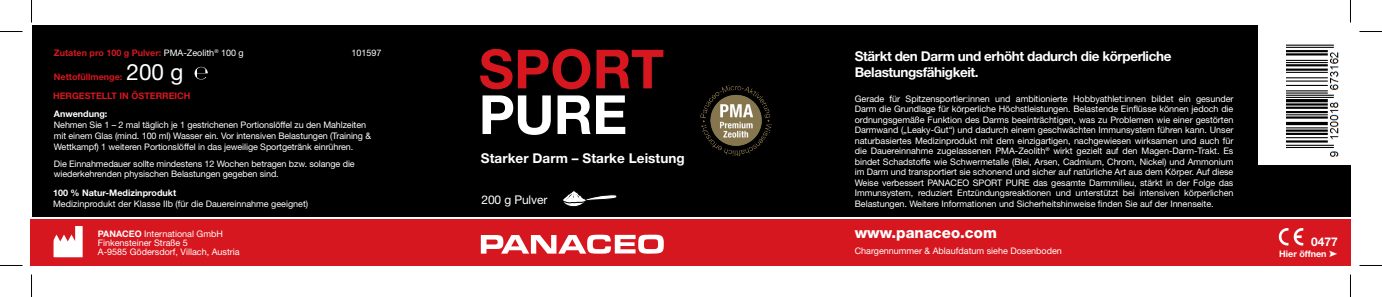
<style>
.page{position:relative;width:1382px;height:297px;background:#fff}
.page>*{position:absolute;margin:0;border:0;box-sizing:border-box;transform-origin:0 0}
.t1{font:700 54px "Helvetica Neue LT Std";letter-spacing:.005em;color:#d7171f}
.t2{font:700 54px "Helvetica Neue LT Std";color:#fff}
.t3{font:22.5px "Helvetica Neue LT Std";color:#fff}
.t4{font:800 15px "Helvetica Neue LT Std";color:#fff}
.t5{font:700 13.5px/15.8px "Helvetica Neue LT Std";letter-spacing:-.03em;color:#fff}
.t6{font:700 13.5px "Helvetica Neue LT Std";letter-spacing:.005em;color:#fff}
.t7{font:12px "Helvetica Neue LT Std";letter-spacing:-.01em;color:#fff}
.t8{font:700 12px "Helvetica Neue LT Std";color:#fff}
.t9{font:9px/10.5px "Helvetica Neue LT Std";letter-spacing:-.01em;color:#fff}
.t10{font:700 9px "Helvetica Neue LT Std";color:#d7171f}
.t11{font:700 9px "Helvetica Neue LT Std";color:#fff}
.s1{font-weight:400;color:#fff}
.s2{font-weight:700}
</style>
<div class="page">
<div style="left:32px;top:25px;width:1318px;height:192px;background:#000"></div>
<div style="left:30px;top:219px;width:1320px;height:46px;background:#d7171f"></div>
<img style="left:1278px;top:228px;width:9px;height:14px">
<svg style="left:481px;top:235px;width:182px;height:19px"></svg>
<svg style="left:194px;top:67px;width:14px;height:13px"></svg>
<svg style="left:55px;top:227px;width:28px;height:29px"></svg>
<div style="left:52px;top:224px;width:42px;height:35px;border:2px solid #d7171f"></div>
<svg style="left:562px;top:190px;width:55px;height:17px"></svg>
<img style="left:700px;top:86px;width:71px;height:70px">
<div style="left:1257px;top:22px;width:105px;height:142px;background:#fff"></div>
<img style="left:1286px;top:44px;width:53px;height:114px">
<svg style="left:0;top:31px;width:22px;height:1px"></svg>
<svg style="left:1359px;top:31px;width:22px;height:1px"></svg>
<svg style="left:0;top:265px;width:22px;height:1px"></svg>
<svg style="left:1359px;top:265px;width:22px;height:1px"></svg>
<svg style="left:31px;top:0;width:1px;height:23px"></svg>
<svg style="left:31px;top:274px;width:1px;height:23px"></svg>
<p class="t10" style="left:54px;top:47px;width:191px">Zutaten pro 100 g Pulver: <span class="s1">PMA-Zeolith</span><sup>®</sup> <span class="s1">100 g</span></p>
<p class="t9" style="left:351px;top:47px;width:32px">101597</p>
<p class="t10" style="left:54px;top:71px;width:70px">Nettofüllmenge:</p>
<h2 class="t3" style="left:126px;top:58px;width:58px">200 g</h2>
<p class="t11" style="left:54px;top:109px;width:55px">Anwendung:</p>
<p class="t9" style="left:54px;top:119px;width:318px">Nehmen Sie 1 – 2 mal täglich je 1 gestrichenen Portionslöffel zu den Mahlzeiten mit einem Glas (mind. 100 ml) Wasser ein. Vor intensiven Belastungen (Training &amp;<br>Wettkampf) 1 weiteren Portionslöffel in das jeweilige Sportgetränk einrühren.</p>
<p class="t9" style="left:54px;top:158px;width:302px">Die Einnahmedauer sollte mindestens 12 Wochen betragen bzw. solange die wiederkehrenden physischen Belastungen gegeben sind.</p>
<p class="t10" style="left:53px;top:90px;width:139px">HERGESTELLT IN ÖSTERREICH</p>
<p class="t11" style="left:53px;top:187px;width:125px">100 % Natur-Medizinprodukt</p>
<p class="t9" style="left:53px;top:198px;width:257px">Medizinprodukt der Klasse IIb (für die Dauereinnahme geeignet)</p>
<p class="t9" style="left:98px;top:229px;width:143px;line-height:9px"><span class="s2">PANACEO</span> International GmbH<br>Finkensteiner Straße 5<br>A-9585 Gödersdorf, Villach, Austria</p>
<h1 class="t1" style="left:479px;top:36px;width:187px">SPORT</h1>
<h1 class="t2" style="left:479px;top:81px;width:150px">PURE</h1>
<h3 class="t6" style="left:481px;top:150px;width:205px">Starker Darm – Starke Leistung</h3>
<h3 class="t7" style="left:481px;top:193px;width:67px">200 g Pulver</h3>
<h3 class="t5" style="left:854px;top:48px;width:318px">Stärkt den Darm und erhöht dadurch die körperliche<br>Belastungsfähigkeit.</h3>
<p class="t9" style="left:854px;top:93px;width:380px;text-align:justify">Gerade für Spitzensportler:innen und ambitionierte Hobbyathlet:innen bildet ein gesunder Darm die Grundlage für körperliche Höchstleistungen. Belastende Einflüsse können jedoch die ordnungsgemäße Funktion des Darms beeinträchtigen, was zu Problemen wie einer gestörten Darmwand („Leaky-Gut“) und dadurch einem geschwächten Immunsystem führen kann. Unser naturbasiertes Medizinprodukt mit dem einzigartigen, nachgewiesen wirksamen und auch für die Dauereinnahme zugelassenen PMA-Zeolith<sup>®</sup> wirkt gezielt auf den Magen-Darm-Trakt. Es bindet Schadstoffe wie Schwermetalle (Blei, Arsen, Cadmium, Chrom, Nickel) und Ammonium im Darm und transportiert sie schonend und sicher auf natürliche Art aus dem Körper. Auf diese Weise verbessert PANACEO SPORT PURE das gesamte Darmmilieu, stärkt in der Folge das Immunsystem, reduziert Entzündungsreaktionen und unterstützt bei intensiven körperlichen Belastungen. Weitere Informationen und Sicherheitshinweise finden Sie auf der Innenseite.</p>
<h3 class="t4" style="left:854px;top:224px;width:144px">www.panaceo.com</h3>
<p class="t9" style="left:854px;top:246px;width:208px">Chargennummer &amp; Ablaufdatum siehe Dosenboden</p>
<h3 class="t8" style="left:1310px;top:234px;width:28px">0477</h3>
<p class="t11" style="left:1278px;top:249px;width:60px">Hier öffnen ➤</p>
</div>
